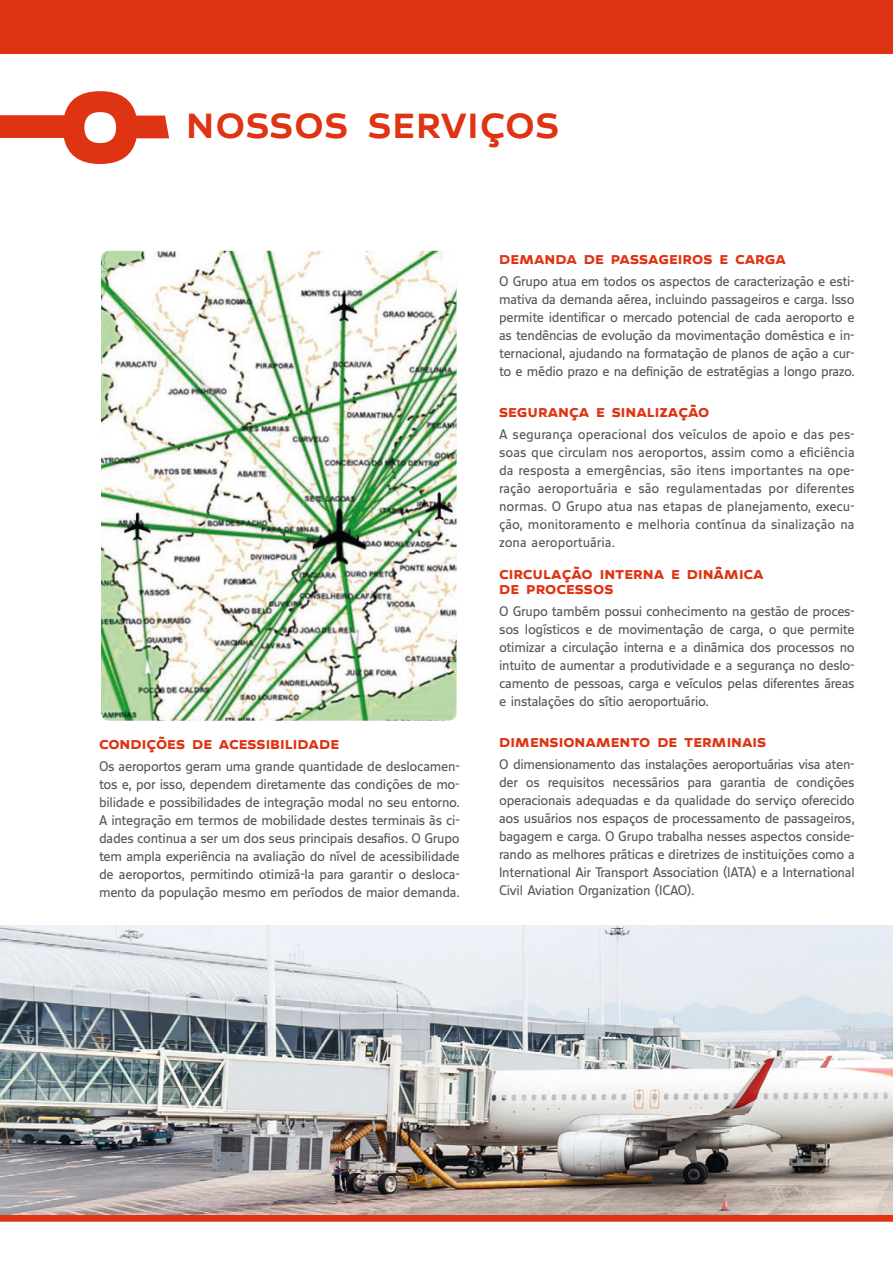
<style>
.page{position:relative;width:893px;height:1263px;background:#fff}
.page>*{position:absolute;margin:0;border:0;box-sizing:border-box;transform-origin:0 0}
.t1{font:45px "Speech Medium Caps";color:#de3414}
.t2{font:16.5px/15px "Speech Bold Caps Tf";color:#de3414}
.t3{font:13.5px/18px "Speech";letter-spacing:-.02em;color:#575756;text-align:justify}
</style>
<div class="page">
<svg style="left:0;top:91px;width:169px;height:73px"></svg>
<div style="left:0;top:1214px;width:893px;height:8px;background:#de3414"></div>
<img style="left:0;top:926px;width:893px;height:288px">
<div style="left:0;top:0;width:893px;height:54px;background:#de3414"></div>
<img style="left:101px;top:251px;width:356px;height:470px">
<h1 class="t1" style="left:186px;top:96px;width:376px">nossos serviços</h1>
<p class="t2" style="left:99px;top:735px;width:242px">condições de acessibilidade</p>
<p class="t3" style="left:99px;top:757px;width:362px">Os aeroportos geram uma grande quantidade de deslocamen&shy;tos e, por isso, dependem diretamente das condições de mo&shy;bilidade e possibilidades de integração modal no seu entorno.<br>A integração em termos de mobilidade destes terminais às ci&shy;dades continua a ser um dos seus principais desafios. O Grupo tem ampla experiência na avaliação do nível de acessibilidade de aeroportos, permitindo otimizá-la para garantir o desloca&shy;mento da população mesmo em períodos de maior demanda.</p>
<p class="t2" style="left:499px;top:250px;width:288px">demanda de passageiros e carga</p>
<p class="t3" style="left:499px;top:272px;width:357px">O Grupo atua em todos os aspectos de caracterização e esti&shy;mativa da demanda aérea, incluindo passageiros e carga. Isso permite identificar o mercado potencial de cada aeroporto e as tendências de evolução da movimentação doméstica e in&shy;ternacional, ajudando na formatação de planos de ação a cur&shy;to e médio prazo e na definição de estratégias a longo prazo.</p>
<p class="t2" style="left:499px;top:403px;width:212px">segurança e sinalização</p>
<p class="t3" style="left:499px;top:425px;width:357px">A segurança operacional dos veículos de apoio e das pes&shy;soas que circulam nos aeroportos, assim como a eficiência da resposta a emergências, são itens importantes na ope&shy;ração aeroportuária e são regulamentadas por diferentes normas. O Grupo atua nas etapas de planejamento, execu&shy;ção, monitoramento e melhoria contínua da sinalização na zona aeroportuária.</p>
<p class="t2" style="left:499px;top:565px;width:266px">circulação interna e dinâmica de processos</p>
<p class="t3" style="left:499px;top:602px;width:357px">O Grupo também possui conhecimento na gestão de proces&shy;sos logísticos e de movimentação de carga, o que permite otimizar a circulação interna e a dinâmica dos processos no intuito de aumentar a produtividade e a segurança no deslo&shy;camento de pessoas, carga e veículos pelas diferentes áreas e instalações do sítio aeroportuário.</p>
<p class="t2" style="left:499px;top:733px;width:269px">dimensionamento de terminais</p>
<p class="t3" style="left:499px;top:755px;width:357px">O dimensionamento das instalações aeroportuárias visa aten&shy;der os requisitos necessários para garantia de condições operacionais adequadas e da qualidade do serviço oferecido aos usuários nos espaços de processamento de passageiros, bagagem e carga. O Grupo trabalha nesses aspectos conside&shy;rando as melhores práticas e diretrizes de instituições como a International Air Transport Association (IATA) e a International Civil Aviation Organization (ICAO).</p>
</div>
